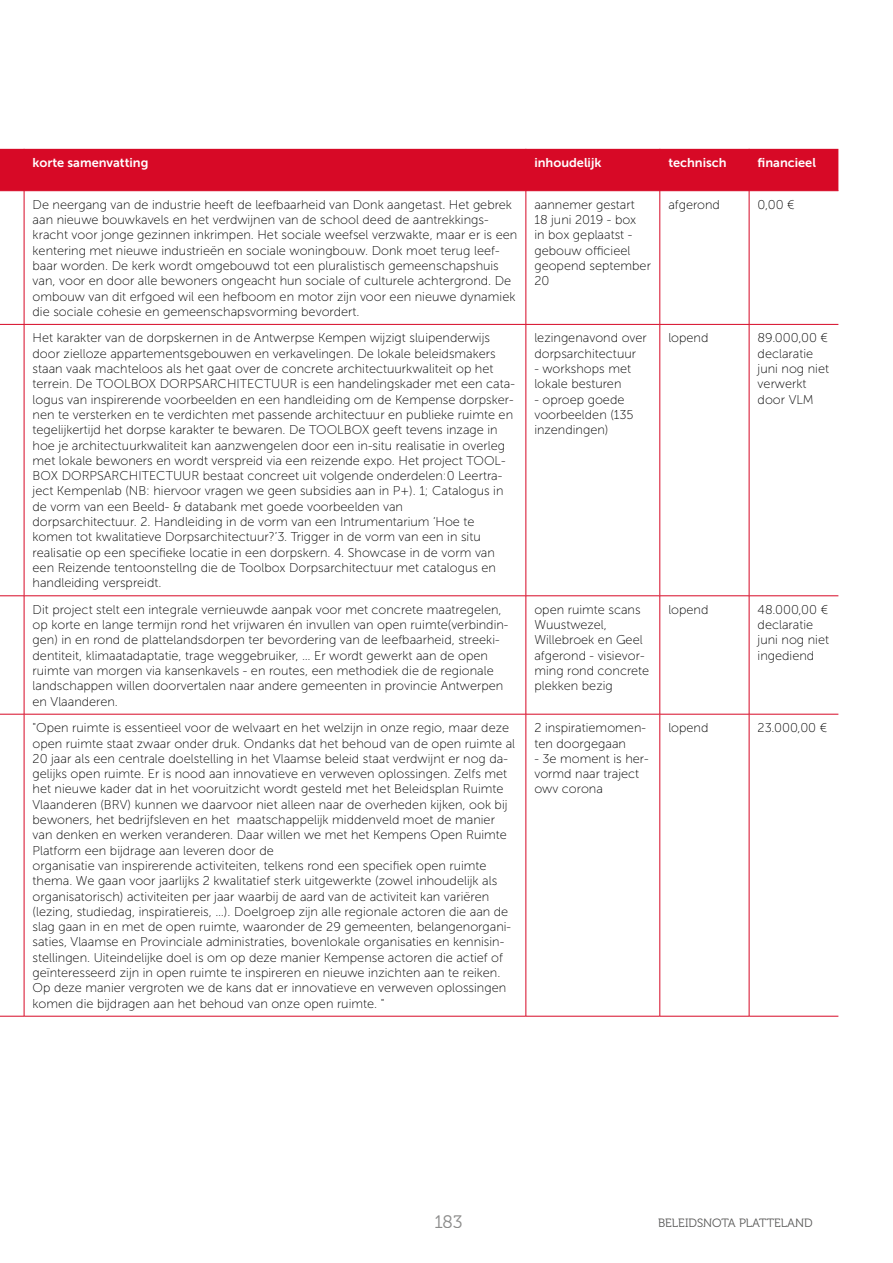
<style>
.page{position:relative;width:893px;height:1263px;background:#fff}
.page>*{position:absolute;margin:0;border:0;box-sizing:border-box;transform-origin:0 0}
.t1{font:18px "Museo Cyrl 300";color:#8b8b8a}
.t2{font:12.75px/15.3px "Museo Sans 100";color:#000}
.t3{font:12.75px "Museo Sans 700";color:#fff}
.t4{font:12px "Museo Cyrl 300";color:#575756}
</style>
<div class="page">
<div style="left:0;top:149px;width:838px;height:42px;background:#d70926"></div>
<hr style="left:24px;top:190px;width:502px;height:1px;background:#d70926">
<hr style="left:24px;top:191px;width:1px;height:133px;background:#d70926">
<hr style="left:526px;top:190px;width:134px;height:1px;background:#d70926">
<hr style="left:526px;top:191px;width:1px;height:133px;background:#d70926">
<hr style="left:660px;top:190px;width:89px;height:1px;background:#d70926">
<hr style="left:660px;top:191px;width:1px;height:133px;background:#d70926">
<hr style="left:749px;top:190px;width:89px;height:1px;background:#d70926">
<hr style="left:749px;top:191px;width:1px;height:133px;background:#d70926">
<svg style="left:0;top:324px;width:24px;height:1px"></svg>
<hr style="left:24px;top:324px;width:502px;height:1px;background:#d70926">
<hr style="left:24px;top:325px;width:1px;height:271px;background:#d70926">
<hr style="left:526px;top:324px;width:134px;height:1px;background:#d70926">
<hr style="left:526px;top:325px;width:1px;height:271px;background:#d70926">
<hr style="left:660px;top:324px;width:89px;height:1px;background:#d70926">
<hr style="left:660px;top:325px;width:1px;height:271px;background:#d70926">
<hr style="left:749px;top:324px;width:89px;height:1px;background:#d70926">
<hr style="left:749px;top:325px;width:1px;height:271px;background:#d70926">
<svg style="left:0;top:595px;width:24px;height:1px"></svg>
<hr style="left:24px;top:595px;width:502px;height:1px;background:#d70926">
<hr style="left:24px;top:596px;width:1px;height:118px;background:#d70926">
<hr style="left:526px;top:595px;width:134px;height:1px;background:#d70926">
<hr style="left:526px;top:596px;width:1px;height:118px;background:#d70926">
<hr style="left:660px;top:595px;width:89px;height:1px;background:#d70926">
<hr style="left:660px;top:596px;width:1px;height:118px;background:#d70926">
<hr style="left:749px;top:595px;width:89px;height:1px;background:#d70926">
<hr style="left:749px;top:596px;width:1px;height:118px;background:#d70926">
<svg style="left:0;top:714px;width:24px;height:1px"></svg>
<hr style="left:24px;top:714px;width:502px;height:1px;background:#d70926">
<hr style="left:24px;top:714px;width:1px;height:302px;background:#d70926">
<hr style="left:526px;top:714px;width:134px;height:1px;background:#d70926">
<hr style="left:526px;top:714px;width:1px;height:302px;background:#d70926">
<hr style="left:660px;top:714px;width:89px;height:1px;background:#d70926">
<hr style="left:660px;top:714px;width:1px;height:302px;background:#d70926">
<hr style="left:749px;top:714px;width:89px;height:1px;background:#d70926">
<hr style="left:749px;top:714px;width:1px;height:302px;background:#d70926">
<svg style="left:0;top:1016px;width:24px;height:1px"></svg>
<hr style="left:24px;top:1016px;width:502px;height:1px;background:#d70926">
<hr style="left:526px;top:1016px;width:134px;height:1px;background:#d70926">
<hr style="left:660px;top:1016px;width:89px;height:1px;background:#d70926">
<hr style="left:749px;top:1016px;width:89px;height:1px;background:#d70926">
<p class="t3" style="left:33px;top:155px;width:117px">korte samenvatting</p>
<p class="t3" style="left:534px;top:155px;width:69px">inhoudelijk</p>
<p class="t3" style="left:668px;top:155px;width:60px">technisch</p>
<p class="t3" style="left:758px;top:155px;width:60px">financieel</p>
<p class="t2" style="left:33px;top:197px;width:486px">De neergang van de industrie heeft de leefbaarheid van Donk aangetast. Het gebrek aan nieuwe bouwkavels en het verdwijnen van de school deed de aantrekkings&shy;kracht voor jonge gezinnen inkrimpen. Het sociale weefsel verzwakte, maar er is een kentering met nieuwe industrieën en sociale woningbouw. Donk moet terug leef&shy;baar worden. De kerk wordt omgebouwd tot een pluralistisch gemeenschapshuis van, voor en door alle bewoners ongeacht hun sociale of culturele achtergrond. De ombouw van dit erfgoed wil een hefboom en motor zijn voor een nieuwe dynamiek die sociale cohesie en gemeenschapsvorming bevordert.</p>
<p class="t2" style="left:534px;top:197px;width:118px">aannemer gestart<br>18 juni 2019 - box<br>in box geplaatst - gebouw officieel geopend september<br>20</p>
<p class="t2" style="left:668px;top:197px;width:53px">afgerond</p>
<p class="t2" style="left:758px;top:197px;width:39px">0,00 €</p>
<p class="t2" style="left:33px;top:331px;width:484px">Het karakter van de dorpskernen in de Antwerpse Kempen wijzigt sluipenderwijs door zielloze appartementsgebouwen en verkavelingen. De lokale beleidsmakers staan vaak machteloos als het gaat over de concrete architectuurkwaliteit op het terrein. De TOOLBOX DORPSARCHITECTUUR is een handelingskader met een cata&shy;logus van inspirerende voorbeelden en een handleiding om de Kempense dorpsker&shy;nen te versterken en te verdichten met passende architectuur en publieke ruimte en tegelijkertijd het dorpse karakter te bewaren. De TOOLBOX geeft tevens inzage in hoe je architectuurkwaliteit kan aanzwengelen door een in-situ realisatie in overleg met lokale bewoners en wordt verspreid via een reizende expo. Het project TOOL-BOX DORPSARCHITECTUUR bestaat concreet uit volgende onderdelen:0 Leertra&shy;ject Kempenlab (NB: hiervoor vragen we geen subsidies aan in P+). 1; Catalogus in de vorm van een Beeld- &amp; databank met goede voorbeelden van<br>dorpsarchitectuur. 2. Handleiding in de vorm van een Intrumentarium ‘Hoe te komen tot kwalitatieve Dorpsarchitectuur?’3. Trigger in de vorm van een in situ realisatie op een specifieke locatie in een dorpskern. 4. Showcase in de vorm van een Reizende tentoonstellng die de Toolbox Dorpsarchitectuur met catalogus en handleiding verspreidt.</p>
<p class="t2" style="left:534px;top:331px;width:114px">lezingenavond over dorpsarchitectuur</p>
<p class="t2" style="left:668px;top:331px;width:42px">lopend</p>
<p class="t2" style="left:758px;top:331px;width:73px">89.000,00 € declaratie juni nog niet verwerkt door VLM</p>
<p class="t2" style="left:534px;top:361px;width:98px">- workshops met lokale besturen</p>
<p class="t2" style="left:534px;top:392px;width:101px">- oproep goede voorbeelden (135 inzendingen)</p>
<p class="t2" style="left:33px;top:602px;width:477px">Dit project stelt een integrale vernieuwde aanpak voor met concrete maatregelen, op korte en lange termijn rond het vrijwaren én invullen van open ruimte(verbindin&shy;gen) in en rond de plattelandsdorpen ter bevordering van de leefbaarheid, streeki&shy;dentiteit, klimaatadaptatie, trage weggebruiker, … Er wordt gewerkt aan de open ruimte van morgen via kansenkavels - en routes, een methodiek die de regionale landschappen willen doorvertalen naar andere gemeenten in provincie Antwerpen en Vlaanderen.</p>
<p class="t2" style="left:534px;top:602px;width:116px">open ruimte scans<br>Wuustwezel,<br>Willebroek en Geel afgerond - visievor&shy;ming rond concrete plekken bezig</p>
<p class="t2" style="left:668px;top:602px;width:42px">lopend</p>
<p class="t2" style="left:758px;top:602px;width:73px">48.000,00 € declaratie juni nog niet ingediend</p>
<p class="t2" style="left:33px;top:720px;width:484px">"Open ruimte is essentieel voor de welvaart en het welzijn in onze regio, maar deze open ruimte staat zwaar onder druk. Ondanks dat het behoud van de open ruimte al 20 jaar als een centrale doelstelling in het Vlaamse beleid staat verdwijnt er nog da&shy;gelijks open ruimte. Er is nood aan innovatieve en verweven oplossingen. Zelfs met het nieuwe kader dat in het vooruitzicht wordt gesteld met het Beleidsplan Ruimte Vlaanderen (BRV) kunnen we daarvoor niet alleen naar de overheden kijken, ook bij bewoners, het bedrijfsleven en het maatschappelijk middenveld moet de manier van denken en werken veranderen. Daar willen we met het Kempens Open Ruimte Platform een bijdrage aan leveren door de<br>organisatie van inspirerende activiteiten, telkens rond een specifiek open ruimte thema. We gaan voor jaarlijks 2 kwalitatief sterk uitgewerkte (zowel inhoudelijk als organisatorisch) activiteiten per jaar waarbij de aard van de activiteit kan variëren (lezing, studiedag, inspiratiereis, …). Doelgroep zijn alle regionale actoren die aan de slag gaan in en met de open ruimte, waaronder de 29 gemeenten, belangenorgani&shy;saties, Vlaamse en Provinciale administraties, bovenlokale organisaties en kennisin&shy;stellingen. Uiteindelijke doel is om op deze manier Kempense actoren die actief of geïnteresseerd zijn in open ruimte te inspireren en nieuwe inzichten aan te reiken.<br>Op deze manier vergroten we de kans dat er innovatieve en verweven oplossingen komen die bijdragen aan het behoud van onze open ruimte. "</p>
<p class="t2" style="left:534px;top:720px;width:113px">2 inspiratiemomen&shy;ten doorgegaan</p>
<p class="t2" style="left:668px;top:720px;width:42px">lopend</p>
<p class="t2" style="left:758px;top:720px;width:71px">23.000,00 €</p>
<p class="t2" style="left:534px;top:751px;width:116px">- 3e moment is her&shy;vormd naar traject owv corona</p>
<h1 class="t1" style="left:435px;top:1212px;width:29px">183</h1>
<p class="t4" style="left:658px;top:1217px;width:156px">BELEIDSNOTA PLATTELAND</p>
</div>
